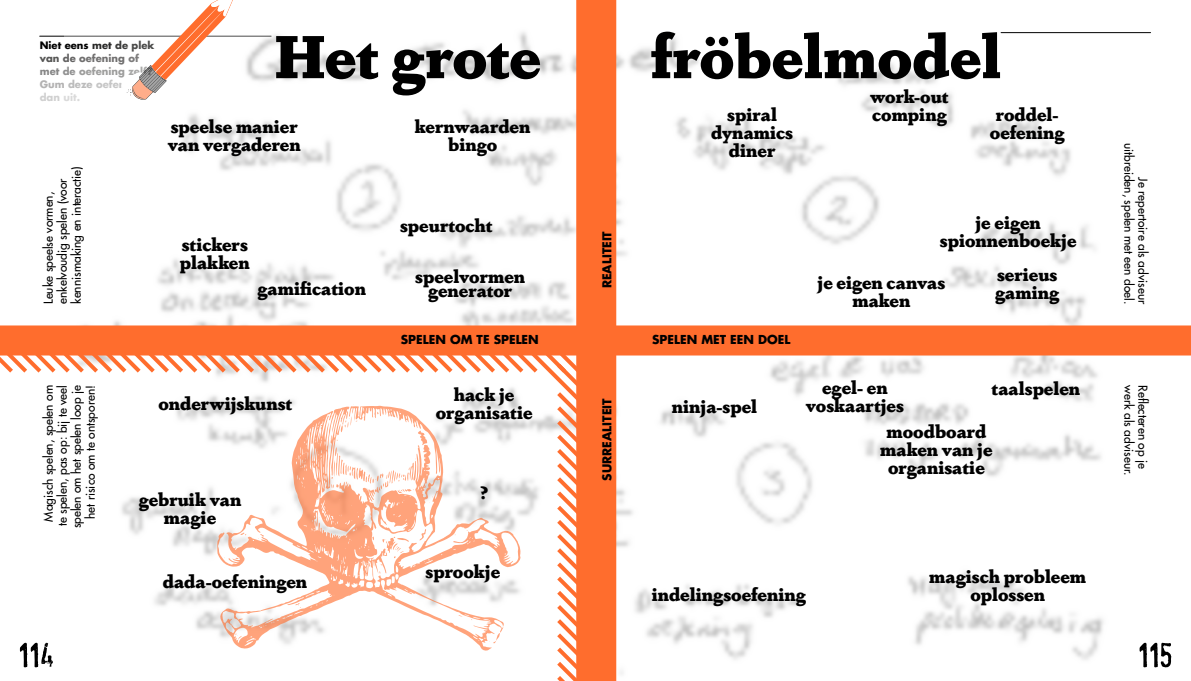
<style>
.page{position:relative;width:1191px;height:681px;background:#fff}
.page>*{position:absolute;margin:0;border:0;box-sizing:border-box;transform-origin:0 0}
.t1{font:900 60px "Dapifer";color:#000}
.t2{font:900 18px/18px "Dapifer";color:#000;text-align:center}
.t3{font:500 12px/14px "Futura Std";color:#000;text-align:right}
.t4{font:700 12px "Futura LT";color:#000}
.t5{font:700 10px/13px "Futura LT";color:#000}
.s1{color:#282827}
.s2{color:#3c3c3b}
.s3{color:#4a4a49}
.s4{color:#575756}
.s5{color:#646363}
.s6{color:#706f6f}
.s7{color:#7c7b7b}
.s8{color:#878787}
.s9{color:#929292}
.s10{color:#9d9d9c}
.s11{color:#a8a8a7}
.s12{color:#b3b2b2}
.s13{color:#bcbcbc}
.s14{color:#c6c6c6}
.s15{color:#d0d0d0}
.s16{color:#dadada}
</style>
<div class="page">
<svg style="left:1139px;top:642px;width:32px;height:25px"></svg>
<hr style="left:40px;top:36px;width:231px;height:1px;background:#000">
<img style="left:64px;top:17px;width:1055px;height:663px">
<hr style="left:1001px;top:32px;width:149px;height:1px;background:#000">
<div style="left:576px;top:0;width:40px;height:680px;background:#ff6d2d"></div>
<div style="left:0;top:325px;width:1191px;height:30px;background:#ff6d2d"></div>
<svg style="left:0;top:355px;width:577px;height:325px"></svg>
<svg style="left:121px;top:0;width:116px;height:106px"></svg>
<p class="t5" style="left:40px;top:39px;width:116px">Niet eens <span class="s1">met</span> <span class="s2">de</span> <span class="s3">plek </span><span class="s4">van</span> <span class="s5">de</span> <span class="s6">oefening</span> <span class="s7">of </span><span class="s8">met</span> <span class="s9">de</span> <span class="s10">oefening</span> <span class="s11">zelf?<br></span><span class="s12">Gum</span> <span class="s13">deze</span> <span class="s14">oefening </span><span class="s15">dan</span> <span class="s16">uit.</span></p>
<p class="t3" style="left:41px;top:304px;width:139px;text-align:left;rotate:-90deg">Leuke speelse vormen, enkelvoudig spelen (voor kennismaking en interactie)</p>
<h1 class="t1" style="left:274px;top:11px;width:268px">Het grote</h1>
<h1 class="t1" style="left:650px;top:11px;width:352px">fröbelmodel</h1>
<p class="t2" style="left:870px;top:87px;width:80px;text-align:left">work-out comping</p>
<p class="t2" style="left:711px;top:105px;width:84px">spiral dynamics diner</p>
<p class="t2" style="left:990px;top:105px;width:76px">roddel&shy;oefening</p>
<p class="t2" style="left:168px;top:116px;width:135px;text-align:left">speelse manier van vergaderen</p>
<p class="t2" style="left:415px;top:116px;width:117px">kernwaarden bingo</p>
<p class="t2" style="left:180px;top:234px;width:72px;text-align:left">stickers plakken</p>
<p class="t2" style="left:940px;top:212px;width:138px">je eigen spionnenboekje</p>
<p class="t2" style="left:817px;top:272px;width:129px">je eigen canvas maken</p>
<p class="t2" style="left:400px;top:216px;width:94px">speurtocht</p>
<p class="t4" style="left:599px;top:288px;width:59px;rotate:-90deg">REALITEIT</p>
<p class="t2" style="left:997px;top:265px;width:62px">serieus</p>
<p class="t2" style="left:415px;top:268px;width:111px;line-height:14px">speelvormen generator</p>
<p class="t2" style="left:258px;top:278px;width:110px">gamification</p>
<p class="t2" style="left:995px;top:283px;width:66px">gaming</p>
<p class="t4" style="left:401px;top:332px;width:139px">SPELEN OM TE SPELEN</p>
<p class="t4" style="left:652px;top:332px;width:140px">SPELEN MET EEN DOEL</p>
<p class="t3" style="left:41px;top:528px;width:145px;rotate:-90deg">Magisch spelen, spelen om te spelen, pas op: bij te veel spelen om het spelen loop je het risico om te ontsporen!</p>
<p class="t2" style="left:158px;top:393px;width:135px">onderwijskunst</p>
<p class="t2" style="left:139px;top:489px;width:104px">gebruik van magie</p>
<p class="t2" style="left:163px;top:571px;width:146px">dada-oefeningen</p>
<p class="t2" style="left:436px;top:384px;width:98px">hack je organisatie</p>
<p class="t2" style="left:480px;top:482px;width:9px">?</p>
<p class="t2" style="left:425px;top:561px;width:76px">sprookje</p>
<p class="t4" style="left:599px;top:480px;width:84px;rotate:-90deg">SURREALITEIT</p>
<p class="t2" style="left:672px;top:396px;width:87px">ninja-spel</p>
<p class="t2" style="left:806px;top:377px;width:100px">egel- en voskaartjes</p>
<p class="t2" style="left:991px;top:378px;width:90px">taalspelen</p>
<p class="t2" style="left:880px;top:421px;width:114px">moodboard maken van je organisatie</p>
<p class="t2" style="left:651px;top:584px;width:156px">indelingsoefening</p>
<p class="t2" style="left:929px;top:566px;width:158px">magisch probleem oplossen</p>
<p class="t3" style="left:1149px;top:143px;width:163px;rotate:90deg">Je repertoire als adviseur uitbreiden, spelen met een doel.</p>
<p class="t3" style="left:1135px;top:385px;width:91px;rotate:90deg">werk als adviseur.</p>
<p class="t3" style="left:1149px;top:385px;width:85px;rotate:90deg">Reflecteren op je</p>
</div>
